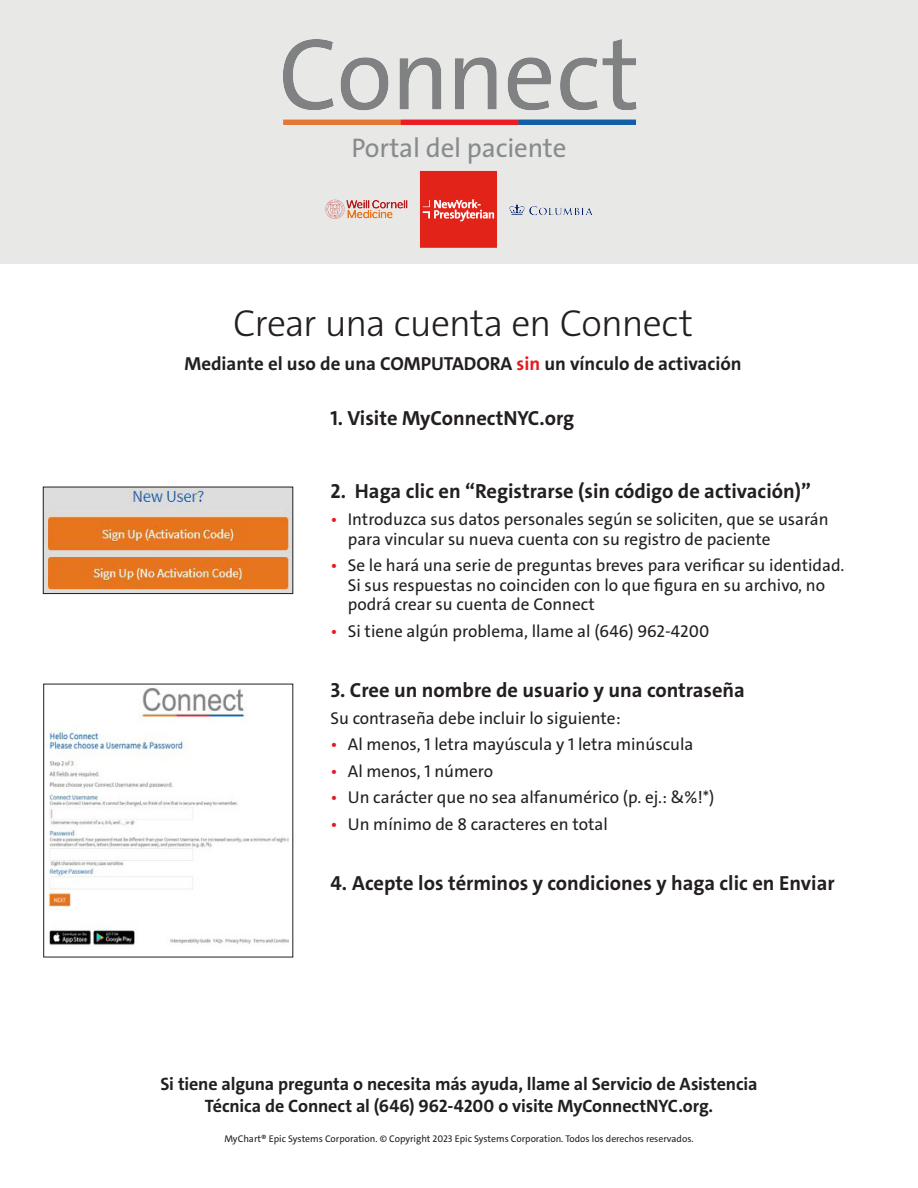
<style>
.page{position:relative;width:918px;height:1188px;background:#fff}
.page>*{position:absolute;margin:0;border:0;box-sizing:border-box;transform-origin:0 0}
.t1{font:300 37.8px "The Sans C4 s";letter-spacing:-.025em;color:#231f20}
.t2{font:27px "The Sans";letter-spacing:-.005em;color:#888b8c}
.t3{font:700 20.4px "The Sans C4 s";color:#231f20}
.t4{font:700 18.9px "The Sans C4 s";color:#231f20}
.t5{font:700 18px/22.5px "The Sans C4 s";letter-spacing:-.01em;color:#231f20;text-align:center}
.t6{font:17.1px/19.6px "The Sans C4 s";color:#231f20}
.t7{font:9.75px "The Sans C4 s";color:#231f20}
.s1{color:#e51b21}
</style>
<div class="page">
<div style="left:0;top:0;width:918px;height:264px;background:#e8e8e7"></div>
<img style="left:283px;top:39px;width:354px;height:209px">
<div style="left:0;top:134px;width:918px;height:32px;background:#e8e8e7"></div>
<img style="left:45px;top:489px;width:246px;height:103px">
<div style="left:43px;top:487px;width:250px;height:107px;border:1px solid #231f20"></div>
<img style="left:45px;top:688px;width:244px;height:258px">
<h2 class="t2" style="left:351px;top:125px;width:217px">Portal del paciente</h2>
<p class="t1" style="left:233px;top:299px;width:461px">Crear una cuenta en Connect</p>
<p class="t4" style="left:184px;top:352px;width:559px">Mediante el uso de una COMPUTADORA <span class="s1">sin</span> un vínculo de activación</p>
<p class="t3" style="left:330px;top:405px;width:245px">1. Visite MyConnectNYC.org</p>
<p class="t3" style="left:330px;top:478px;width:482px">2. Haga clic en “Registrarse (sin código de activación)”</p>
<p class="t6" style="left:348px;top:509px;width:482px;text-indent:-17px"><span class="s1">•</span> Introduzca sus datos personales según se soliciten, que se usarán para vincular su nueva cuenta con su registro de paciente</p>
<p class="t6" style="left:348px;top:556px;width:498px;text-indent:-17px"><span class="s1">•</span> Se le hará una serie de preguntas breves para verificar su identidad.<br>Si sus respuestas no coinciden con lo que figura en su archivo, no podrá crear su cuenta de Connect</p>
<p class="t6" style="left:330px;top:621px;width:380px"><span class="s1">•</span> Si tiene algún problema, llame al (646) 962-4200</p>
<p class="t3" style="left:330px;top:677px;width:416px">3. Cree un nombre de usuario y una contraseña</p>
<p class="t6" style="left:330px;top:708px;width:292px">Su contraseña debe incluir lo siguiente:</p>
<p class="t6" style="left:330px;top:735px;width:364px"><span class="s1">•</span> Al menos, 1 letra mayúscula y 1 letra minúscula</p>
<p class="t6" style="left:330px;top:761px;width:164px"><span class="s1">•</span> Al menos, 1 número</p>
<p class="t6" style="left:330px;top:788px;width:386px"><span class="s1">•</span> Un carácter que no sea alfanumérico (p. ej.: &amp;%!*)</p>
<p class="t6" style="left:330px;top:814px;width:279px"><span class="s1">•</span> Un mínimo de 8 caracteres en total</p>
<p class="t3" style="left:330px;top:870px;width:506px">4. Acepte los términos y condiciones y haga clic en Enviar</p>
<p class="t5" style="left:160px;top:1073px;width:599px">Si tiene alguna pregunta o necesita más ayuda, llame al Servicio de Asistencia<br>Técnica de Connect al (646) 962-4200 o visite MyConnectNYC.org.</p>
<p class="t7" style="left:224px;top:1132px;width:471px">MyChart® Epic Systems Corporation. © Copyright 2023 Epic Systems Corporation. Todos los derechos reservados.</p>
</div>
